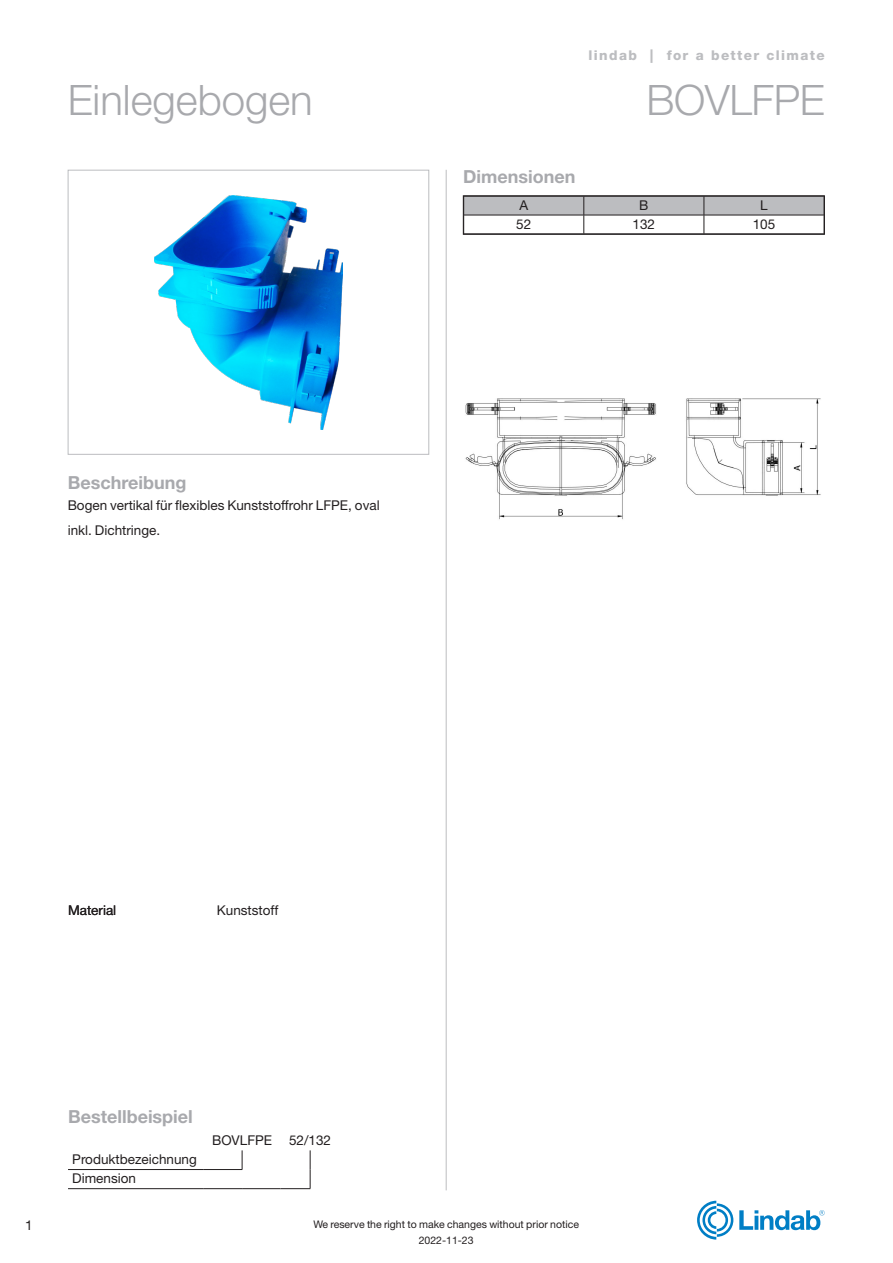
<style>
.page{position:relative;width:893px;height:1263px;background:#fff}
.page>*{position:absolute;margin:0;border:0;box-sizing:border-box;transform-origin:0 0}
.t1{font:300 42px "Helvetica Neue LT Pro";color:#a8a9ad}
.t2{font:700 18px "Helvetica Neue LT Pro";color:#a8a9ad}
.Text{font:13.5px/19.2px "Helvetica Neue LT Pro";color:#231f20}
.t3{font:800 13.5px "Helvetica Neue LT Pro";letter-spacing:.1em;color:#bcbdc0}
.t4{font:10.5px/16.5px "Helvetica Neue LT Pro";color:#231f20;text-align:center}
</style>
<div class="page">
<svg style="left:739px;top:1210px;width:86px;height:20px"></svg>
<svg style="left:697px;top:1201px;width:36px;height:38px"></svg>
<hr style="left:446px;top:170px;width:1px;height:1020px;background:#bcbdc0">
<svg style="left:242px;top:1150px;width:1px;height:19px"></svg>
<hr style="left:68px;top:1169px;width:136px;height:1px;background:#231f20">
<hr style="left:204px;top:1169px;width:38px;height:1px;background:#231f20">
<hr style="left:68px;top:1188px;width:136px;height:1px;background:#231f20">
<hr style="left:204px;top:1188px;width:38px;height:1px;background:#231f20">
<hr style="left:242px;top:1188px;width:38px;height:1px;background:#231f20">
<hr style="left:280px;top:1188px;width:30px;height:1px;background:#231f20">
<svg style="left:310px;top:1150px;width:1px;height:38px"></svg>
<img style="left:154px;top:195px;width:189px;height:234px">
<div style="left:68px;top:170px;width:361px;height:285px;border:1px solid #bcbdc0"></div>
<img style="left:465px;top:398px;width:356px;height:122px">
<svg style="left:465px;top:198px;width:358px;height:34px"></svg>
<hr style="left:463px;top:234px;width:121px;height:1px;background:#231f20">
<hr style="left:584px;top:234px;width:120px;height:1px;background:#231f20">
<hr style="left:704px;top:234px;width:120px;height:1px;background:#231f20">
<div style="left:463px;top:196px;width:362px;height:38px;border:1px solid #231f20"></div>
<p class="t3" style="left:589px;top:48px;width:238px">lindab | for a better climate</p>
<h1 class="t1" style="left:68px;top:74px;width:247px">Einlegebogen</h1>
<h1 class="t1" style="left:647px;top:74px;width:179px">BOVLFPE</h1>
<h2 class="t2" style="left:463px;top:165px;width:114px">Dimensionen</h2>
<p class="Text" style="left:519px;top:196px;width:10px">A</p>
<p class="Text" style="left:639px;top:196px;width:11px">B</p>
<p class="Text" style="left:760px;top:196px;width:9px">L</p>
<p class="Text" style="left:516px;top:215px;width:17px">52</p>
<p class="Text" style="left:633px;top:215px;width:24px">132</p>
<p class="Text" style="left:753px;top:215px;width:24px">105</p>
<h2 class="t2" style="left:68px;top:471px;width:120px">Beschreibung</h2>
<p class="Text" style="left:68px;top:492px;width:313px;line-height:25px">Bogen vertikal für flexibles Kunststoffrohr LFPE, oval inkl. Dichtringe.</p>
<p class="Text" style="left:68px;top:901px;width:50px">Material</p>
<p class="Text" style="left:217px;top:901px;width:63px">Kunststoff</p>
<p class="Text" style="left:25px;top:1215px;width:9px">1</p>
<h2 class="t2" style="left:68px;top:1105px;width:126px">Bestellbeispiel</h2>
<p class="Text" style="left:72px;top:1149px;width:126px">Produktbezeichnung<br>Dimension</p>
<p class="Text" style="left:212px;top:1130px;width:62px">BOVLFPE</p>
<p class="Text" style="left:289px;top:1130px;width:44px">52/132</p>
<p class="t4" style="left:313px;top:1215px;width:267px">We reserve the right to make changes without prior notice<br>2022-11-23</p>
</div>
